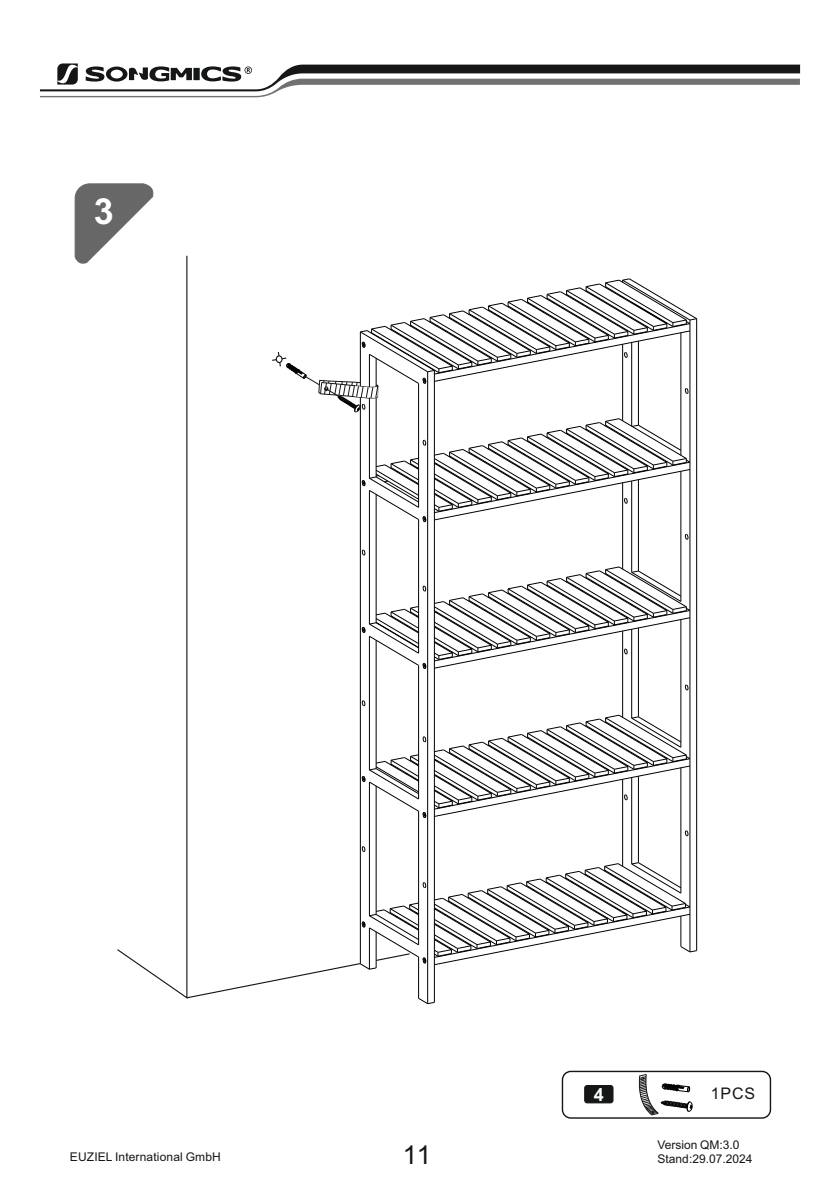
<style>
.page{position:relative;width:840px;height:1191px;background:#fff}
.page>*{position:absolute;margin:0;border:0;box-sizing:border-box;transform-origin:0 0}
.t1{font:700 36px "Arial";color:#fff}
.t2{font:26px "Arial";color:#151616}
.t3{font:700 18px "Arial";color:#fff}
.t4{font:16px "Arial";color:#151616}
.t5{font:12px "Arial";letter-spacing:.01em;color:#151616}
</style>
<div class="page">
<hr style="left:360px;top:332px;width:1px;height:632px;background:#000">
<hr style="left:369px;top:354px;width:1px;height:124px;background:#000">
<hr style="left:369px;top:490px;width:1px;height:134px;background:#000">
<hr style="left:369px;top:636px;width:1px;height:134px;background:#000">
<hr style="left:369px;top:782px;width:1px;height:133px;background:#000">
<hr style="left:375px;top:358px;width:1px;height:119px;background:#000">
<hr style="left:375px;top:494px;width:1px;height:129px;background:#000">
<hr style="left:375px;top:640px;width:1px;height:128px;background:#000">
<hr style="left:375px;top:786px;width:1px;height:128px;background:#000">
<hr style="left:418px;top:811px;width:1px;height:134px;background:#000">
<hr style="left:418px;top:665px;width:1px;height:134px;background:#000">
<hr style="left:418px;top:519px;width:1px;height:134px;background:#000">
<hr style="left:418px;top:383px;width:1px;height:124px;background:#000">
<hr style="left:427px;top:372px;width:1px;height:631px;background:#000">
<hr style="left:434px;top:370px;width:1px;height:632px;background:#000">
<hr style="left:622px;top:779px;width:1px;height:87px;background:#000">
<hr style="left:622px;top:631px;width:1px;height:86px;background:#000">
<hr style="left:622px;top:483px;width:1px;height:86px;background:#000">
<hr style="left:622px;top:344px;width:1px;height:77px;background:#000">
<hr style="left:631px;top:342px;width:1px;height:84px;background:#000">
<hr style="left:631px;top:481px;width:1px;height:91px;background:#000">
<hr style="left:631px;top:629px;width:1px;height:89px;background:#000">
<hr style="left:631px;top:777px;width:1px;height:87px;background:#000">
<hr style="left:637px;top:341px;width:1px;height:84px;background:#000">
<hr style="left:637px;top:479px;width:1px;height:92px;background:#000">
<hr style="left:637px;top:628px;width:1px;height:89px;background:#000">
<hr style="left:637px;top:776px;width:1px;height:86px;background:#000">
<hr style="left:680px;top:768px;width:1px;height:125px;background:#000">
<hr style="left:680px;top:619px;width:1px;height:128px;background:#000">
<hr style="left:680px;top:471px;width:1px;height:130px;background:#000">
<hr style="left:680px;top:333px;width:1px;height:122px;background:#000">
<hr style="left:689px;top:320px;width:1px;height:632px;background:#000">
<hr style="left:696px;top:319px;width:1px;height:631px;background:#000">
<svg style="left:433px;top:566px;width:257px;height:102px"></svg>
<svg style="left:684px;top:684px;width:4px;height:6px"></svg>
<svg style="left:433px;top:418px;width:257px;height:102px"></svg>
<svg style="left:684px;top:534px;width:4px;height:6px"></svg>
<svg style="left:433px;top:714px;width:257px;height:103px"></svg>
<svg style="left:684px;top:830px;width:4px;height:6px"></svg>
<svg style="left:361px;top:700px;width:4px;height:6px"></svg>
<svg style="left:422px;top:736px;width:4px;height:6px"></svg>
<svg style="left:361px;top:549px;width:4px;height:6px"></svg>
<svg style="left:422px;top:585px;width:4px;height:6px"></svg>
<svg style="left:422px;top:440px;width:4px;height:6px"></svg>
<svg style="left:361px;top:846px;width:4px;height:6px"></svg>
<svg style="left:361px;top:754px;width:65px;height:64px"></svg>
<svg style="left:361px;top:606px;width:65px;height:63px"></svg>
<svg style="left:361px;top:458px;width:65px;height:64px"></svg>
<svg style="left:75px;top:183px;width:79px;height:81px"></svg>
<svg style="left:272px;top:278px;width:424px;height:134px"></svg>
<svg style="left:116px;top:255px;width:72px;height:742px"></svg>
<svg style="left:185px;top:862px;width:511px;height:142px"></svg>
<div style="left:561px;top:1070px;width:209px;height:48px;border:1px solid #151616;border-radius:8px"></div>
<div style="left:584px;top:1085px;width:29px;height:18px;background:#151616;border:1px solid #151616;border-radius:3px"></div>
<svg style="left:638px;top:1074px;width:54px;height:41px"></svg>
<svg style="left:40px;top:63px;width:759px;height:34px"></svg>
<h1 class="t1" style="left:94px;top:198px;width:22px">3</h1>
<h3 class="t3" style="left:593px;top:1087px;width:12px">4</h3>
<h3 class="t4" style="left:710px;top:1087px;width:46px">1PCS</h3>
<p class="t5" style="left:657px;top:1140px;width:83px">Version QM:3.0</p>
<h2 class="t2" style="left:402px;top:1145px;width:30px">11</h2>
<p class="t5" style="left:70px;top:1152px;width:152px">EUZIEL International GmbH</p>
<p class="t5" style="left:657px;top:1154px;width:96px">Stand:29.07.2024</p>
</div>
